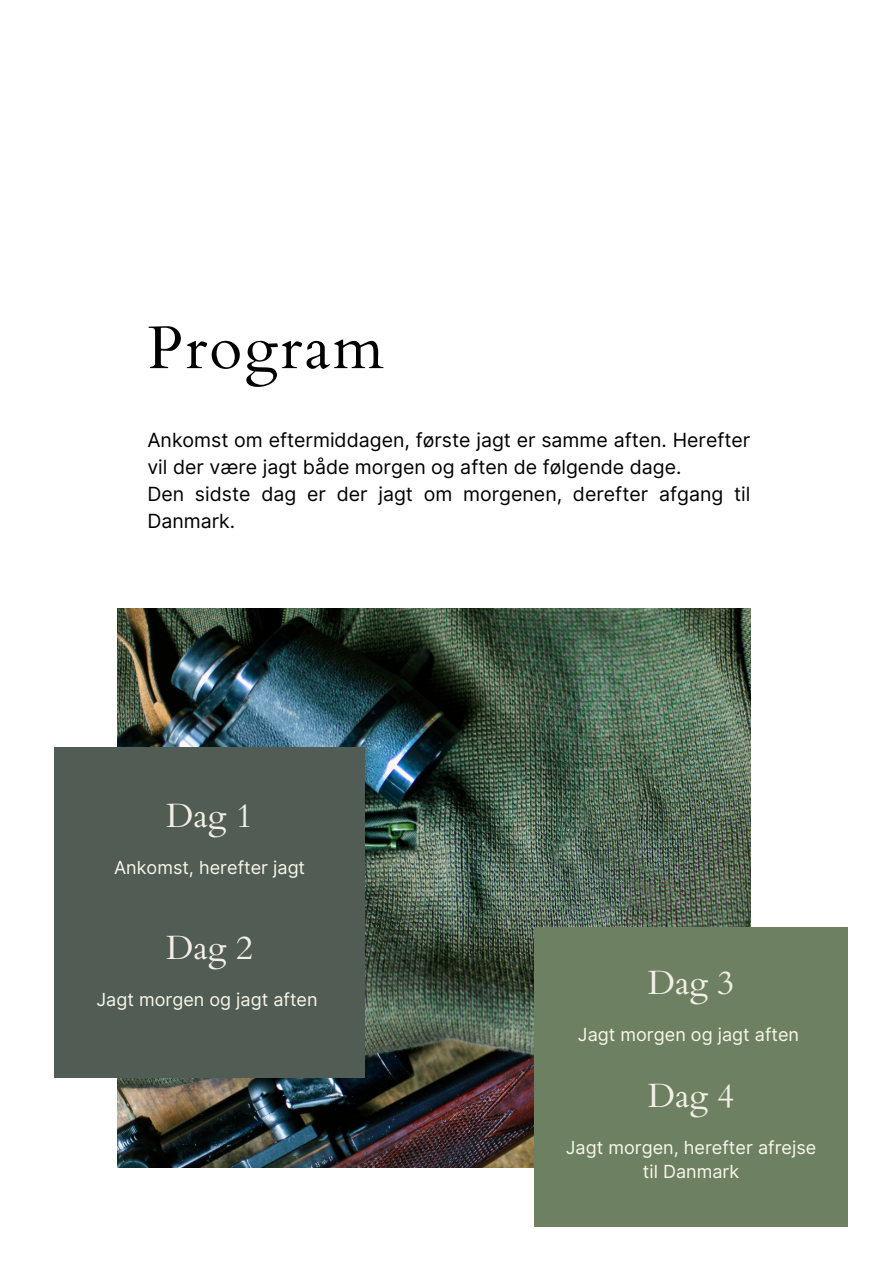
<style>
.page{position:relative;width:893px;height:1264px;background:#fff}
.page>*{position:absolute;margin:0;border:0;box-sizing:border-box;transform-origin:0 0}
.t1{font:60.15px "Cardo";letter-spacing:.04em;color:#000}
.t2{font:33.45px "Cardo";color:#f3efe5}
.t3{font:19.5px/27px "Inter";color:#000}
.t4{font:18px/24.8px "Inter";color:#f8f7ea;text-align:center}
</style>
<div class="page">
<img style="left:117px;top:608px;width:633px;height:559px">
<div style="left:534px;top:927px;width:313px;height:299px;background:#6e8062"></div>
<div style="left:54px;top:747px;width:311px;height:330px;background:#505c54"></div>
<p class="t1" style="left:147px;top:308px;width:238px">Program</p>
<p class="t3" style="left:147px;top:426px;width:604px">Ankomst om eftermiddagen, første jagt er samme aften. Herefter vil der være jagt både morgen og aften de følgende dage.</p>
<p class="t3" style="left:147px;top:480px;width:604px">Den sidste dag er der jagt om morgenen, derefter afgang til<br>Danmark.</p>
<p class="t2" style="left:166px;top:793px;width:88px">Dag 1</p>
<h2 class="t4" style="left:114px;top:854px;width:193px">Ankomst, herefter jagt</h2>
<p class="t2" style="left:166px;top:926px;width:88px">Dag 2</p>
<h2 class="t4" style="left:96px;top:987px;width:223px">Jagt morgen og jagt aften</h2>
<p class="t2" style="left:647px;top:961px;width:88px">Dag 3</p>
<h2 class="t4" style="left:578px;top:1022px;width:223px">Jagt morgen og jagt aften</h2>
<p class="t2" style="left:647px;top:1073px;width:88px">Dag 4</p>
<h2 class="t4" style="left:566px;top:1134px;width:252px">Jagt morgen, herefter afrejse til Danmark</h2>
</div>
